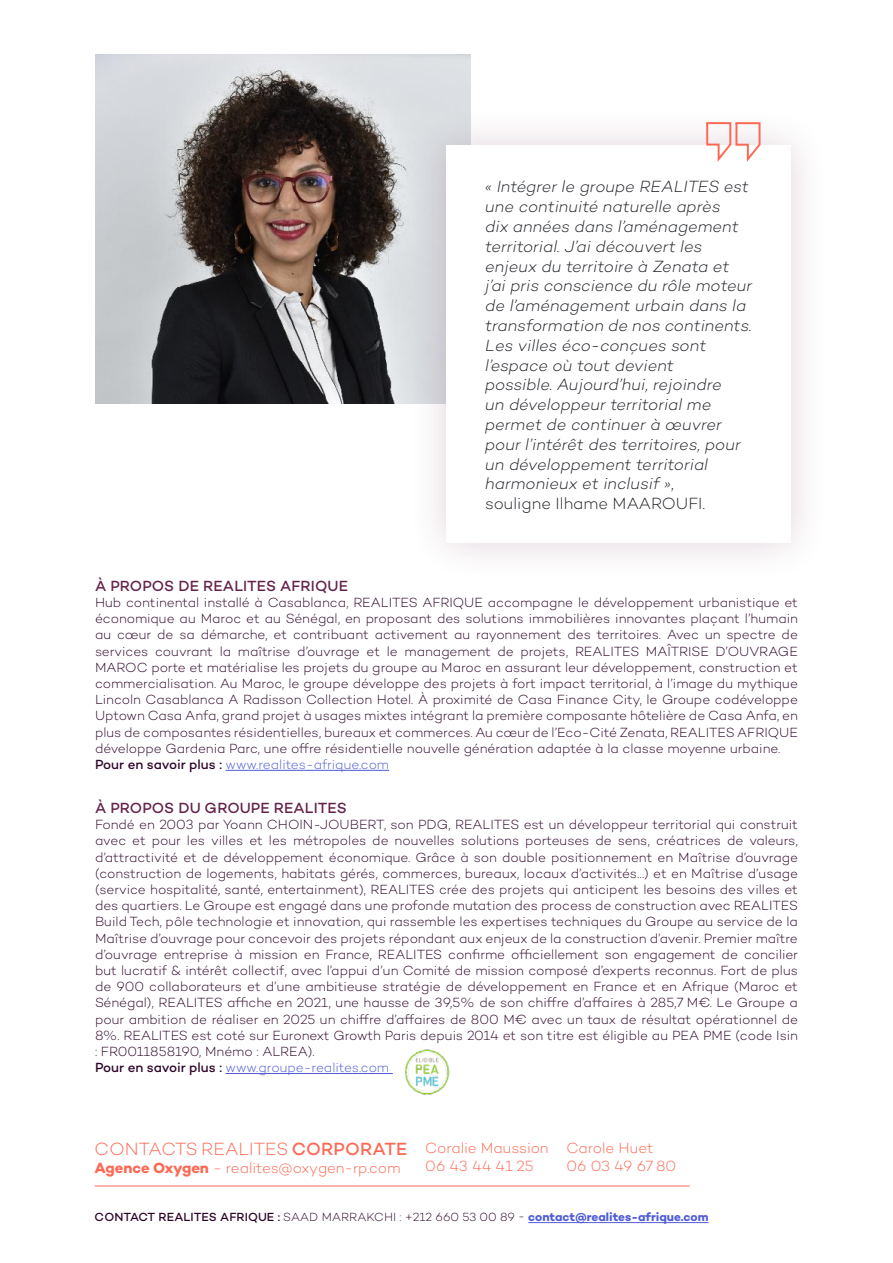
<style>
.page{position:relative;width:893px;height:1263px;background:#fff}
.page>*{position:absolute;margin:0;border:0;box-sizing:border-box;transform-origin:0 0}
.t1{font:300 18px "Campton";color:#fd6853}
.t2{font:italic 300 16.5px/19.8px "Campton";color:#212328}
.t3{font:300 15px/18px "Campton";letter-spacing:-.005em;color:#fd6853}
.t4{font:500 15px "Campton";color:#642249}
.t5{font:300 13.5px/16.2px "Campton";color:#2e0529}
.t6{font:300 12px "Campton";color:#2e0529}
.s1{font-style:normal}
.s2{font-weight:500}
.s3{color:#4f5cd6}
.s4{font-size:15px}
.s5{font-weight:700}
.s6{font-weight:700;color:#4f5cd6}
</style>
<div class="page">
<hr style="left:226px;top:770px;width:163px;height:1px;background:#4f5cd6">
<hr style="left:226px;top:1073px;width:167px;height:1px;background:#4f5cd6">
<hr style="left:528px;top:1222px;width:181px;height:1px;background:#4f5cd6">
<hr style="left:95px;top:1186px;width:595px;height:1px;background:#fd6853">
<img style="left:405px;top:1049px;width:45px;height:46px">
<img style="left:95px;top:54px;width:375px;height:350px">
<div style="left:407px;top:107px;width:423px;height:475px;background:#642249;opacity:.2"></div>
<div style="left:446px;top:146px;width:345px;height:397px;background:#fff"></div>
<svg style="left:704px;top:121px;width:57px;height:41px"></svg>
<p class="t2" style="left:485px;top:176px;width:268px">« Intégrer le groupe REALITES est une continuité naturelle après<br>dix années dans l’aménagement territorial. J’ai découvert les enjeux du territoire à Zenata et j’ai pris conscience du rôle moteur de l’aménagement urbain dans la transformation de nos continents.<br>Les villes éco-conçues sont l’espace où tout devient<br>possible. Aujourd’hui, rejoindre<br>un développeur territorial me permet de continuer à œuvrer pour l’intérêt des territoires, pour un développement territorial harmonieux et inclusif »<span class="s1">,<br>souligne Ilhame MAAROUFI.</span></p>
<p class="t4" style="left:95px;top:576px;width:254px">À PROPOS DE REALITES AFRIQUE</p>
<p class="t5" style="left:95px;top:594px;width:704px">Hub continental installé à Casablanca, REALITES AFRIQUE accompagne le développement urbanistique et économique au Maroc et au Sénégal, en proposant des solutions immobilières innovantes plaçant l’humain au cœur de sa démarche, et contribuant activement au rayonnement des territoires. Avec un spectre de services couvrant la maîtrise d’ouvrage et le management de projets, REALITES MAÎTRISE D’OUVRAGE MAROC porte et matérialise les projets du groupe au Maroc en assurant leur développement, construction et commercialisation. Au Maroc, le groupe développe des projets à fort impact territorial, à l’image du mythique Lincoln Casablanca A Radisson Collection Hotel. À proximité de Casa Finance City, le Groupe codéveloppe Uptown Casa Anfa, grand projet à usages mixtes intégrant la première composante hôtelière de Casa Anfa, en plus de composantes résidentielles, bureaux et commerces. Au cœur de l’Eco-Cité Zenata, REALITES AFRIQUE développe Gardenia Parc, une offre résidentielle nouvelle génération adaptée à la classe moyenne urbaine.<br><span class="s2">Pour en savoir plus :</span> <span class="s3">www.realites-afrique.com</span></p>
<p class="t4" style="left:95px;top:798px;width:253px">À PROPOS DU GROUPE REALITES</p>
<p class="t5" style="left:95px;top:816px;width:704px">Fondé en 2003 par Yoann CHOIN-JOUBERT, son PDG, REALITES est un développeur territorial qui construit avec et pour les villes et les métropoles de nouvelles solutions porteuses de sens, créatrices de valeurs, d’attractivité et de développement économique. Grâce à son double positionnement en Maîtrise d’ouvrage (construction de logements, habitats gérés, commerces, bureaux, locaux d’activités…) et en Maîtrise d’usage (service hospitalité, santé, entertainment), REALITES crée des projets qui anticipent les besoins des villes et des quartiers. Le Groupe est engagé dans une profonde mutation des process de construction avec REALITES Build Tech, pôle technologie et innovation, qui rassemble les expertises techniques du Groupe au service de la Maîtrise d’ouvrage pour concevoir des projets répondant aux enjeux de la construction d’avenir. Premier maître d’ouvrage entreprise à mission en France, REALITES confirme officiellement son engagement de concilier but lucratif &amp; intérêt collectif, avec l’appui d’un Comité de mission composé d’experts reconnus. Fort de plus de 900 collaborateurs et d’une ambitieuse stratégie de développement en France et en Afrique (Maroc et Sénégal), REALITES affiche en 2021, une hausse de 39,5% de son chiffre d’affaires à 285,7 M€. Le Groupe a pour ambition de réaliser en 2025 un chiffre d’affaires de 800 M€ avec un taux de résultat opérationnel de 8%. REALITES est coté sur Euronext Growth Paris depuis 2014 et son titre est éligible au PEA PME (code Isin : FR0011858190, Mnémo : ALREA).<br><span class="s2">Pour en savoir plus :</span> <span class="s3">www.groupe-realites.com</span></p>
<h1 class="t1" style="left:95px;top:1138px;width:455px">CONTACTS REALITES <span class="s2">CORPORATE</span> <span class="s4">Coralie Maussion</span></h1>
<p class="t3" style="left:425px;top:1157px;width:110px">06 43 44 41 25</p>
<p class="t3" style="left:95px;top:1158px;width:307px"><span class="s5">Agence Oxygen</span> - realites@oxygen-rp.com</p>
<p class="t3" style="left:566px;top:1139px;width:111px">Carole Huet<br>06 03 49 67 80</p>
<p class="t6" style="left:95px;top:1210px;width:615px"><span class="s2">CONTACT REALITES AFRIQUE :</span> SAAD MARRAKCHI : +212 660 53 00 89 - <span class="s6">contact@realites-afrique.com</span></p>
</div>
